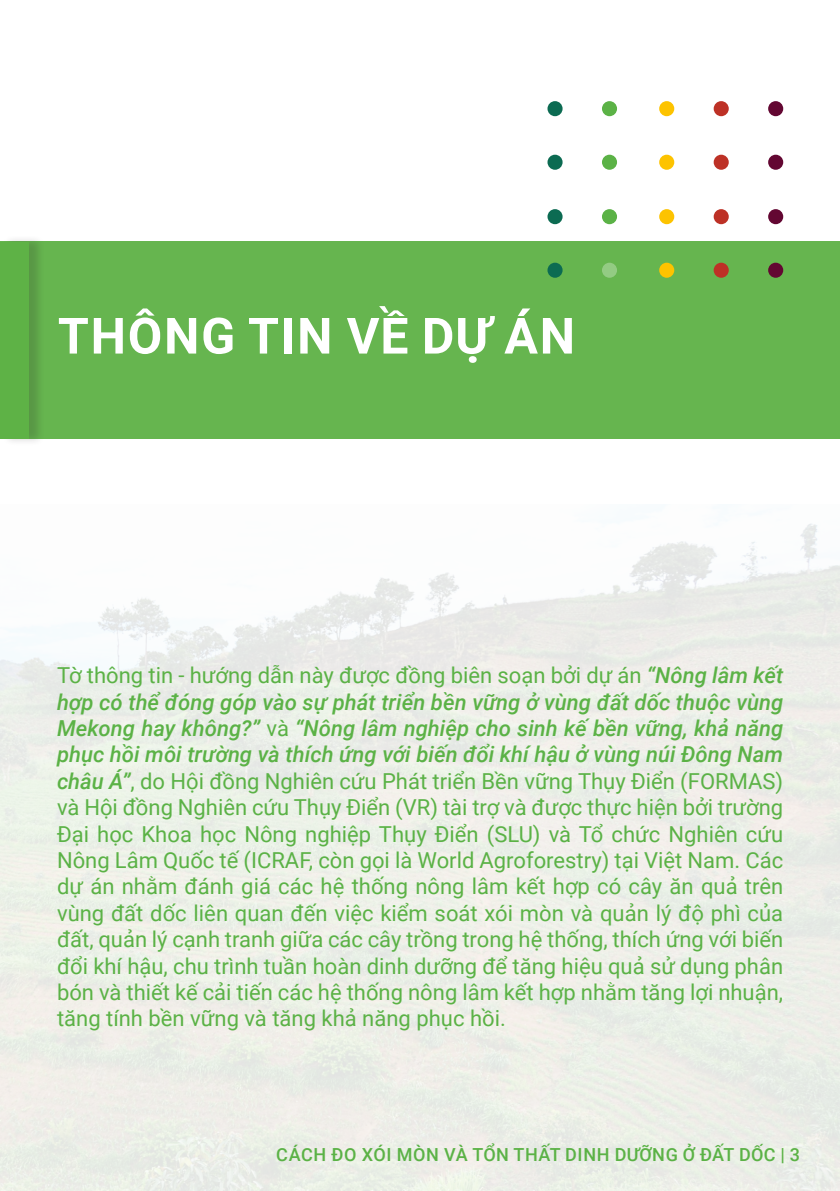
<style>
.page{position:relative;width:840px;height:1191px;background:#fff}
.page>*{position:absolute;margin:0;border:0;box-sizing:border-box;transform-origin:0 0}
.CHAPTER{font:700 50px "Roboto";letter-spacing:.035em;color:#fff}
.t1{font:22px/26.4px "Roboto";color:#5bb246;text-align:justify}
.t2{font:500 18px "Roboto";letter-spacing:.025em;color:#5bb246}
.s1{font-weight:500;font-style:italic}
</style>
<div class="page">
<div style="left:0;top:502px;width:839px;height:689px;background:linear-gradient(to bottom,#f4f5f4,#e9ece3)"></div>
<div style="left:0;top:242px;width:839px;height:197px;background:#66b54f"></div>
<div style="left:2px;top:235px;width:44px;height:211px;background:#231f20;opacity:.2"></div>
<div style="left:0;top:242px;width:28px;height:197px;background:#5eb246"></div>
<div style="left:658px;top:155px;width:16px;height:15px;background:#fdc300;border-radius:50%"></div>
<div style="left:713px;top:155px;width:15px;height:15px;background:#bd3126;border-radius:50%"></div>
<div style="left:767px;top:155px;width:15px;height:15px;background:#630732;border-radius:50%"></div>
<div style="left:658px;top:101px;width:16px;height:15px;background:#fdc300;border-radius:50%"></div>
<div style="left:713px;top:101px;width:15px;height:15px;background:#bd3126;border-radius:50%"></div>
<div style="left:767px;top:101px;width:15px;height:15px;background:#630732;border-radius:50%"></div>
<div style="left:658px;top:263px;width:16px;height:15px;background:#fdc300;border-radius:50%"></div>
<div style="left:713px;top:263px;width:15px;height:15px;background:#bd3126;border-radius:50%"></div>
<div style="left:767px;top:263px;width:15px;height:15px;background:#630732;border-radius:50%"></div>
<div style="left:658px;top:209px;width:16px;height:15px;background:#fdc300;border-radius:50%"></div>
<div style="left:713px;top:209px;width:15px;height:15px;background:#bd3126;border-radius:50%"></div>
<div style="left:767px;top:209px;width:15px;height:15px;background:#630732;border-radius:50%"></div>
<div style="left:547px;top:155px;width:15px;height:15px;background:#0c6b52;border-radius:50%"></div>
<div style="left:601px;top:155px;width:15px;height:15px;background:#5bb246;border-radius:50%"></div>
<div style="left:547px;top:101px;width:15px;height:15px;background:#0c6b52;border-radius:50%"></div>
<div style="left:601px;top:101px;width:15px;height:15px;background:#5bb246;border-radius:50%"></div>
<div style="left:547px;top:263px;width:15px;height:15px;background:#0c6b52;border-radius:50%"></div>
<svg style="left:601px;top:263px;width:15px;height:15px"></svg>
<div style="left:547px;top:209px;width:15px;height:15px;background:#0c6b52;border-radius:50%"></div>
<div style="left:601px;top:209px;width:15px;height:15px;background:#5bb246;border-radius:50%"></div>
<p class="CHAPTER" style="left:58px;top:301px;width:518px">THÔNG TIN VỀ DỰ ÁN</p>
<p class="t1" style="left:57px;top:661px;width:727px">Tờ thông tin - hướng dẫn này được đồng biên soạn bởi dự án <span class="s1">“Nông lâm kết hợp có thể đóng góp vào sự phát triển bền vững ở vùng đất dốc thuộc vùng Mekong hay không?”</span> và <span class="s1">“Nông lâm nghiệp cho sinh kế bền vững, khả năng phục hồi môi trường và thích ứng với biến đổi khí hậu ở vùng núi Đông Nam châu Á”</span>, do Hội đồng Nghiên cứu Phát triển Bền vững Thụy Điển (FORMAS) và Hội đồng Nghiên cứu Thụy Điển (VR) tài trợ và được thực hiện bởi trường Đại học Khoa học Nông nghiệp Thụy Điển (SLU) và Tổ chức Nghiên cứu Nông Lâm Quốc tế (ICRAF, còn gọi là World Agroforestry) tại Việt Nam. Các dự án nhằm đánh giá các hệ thống nông lâm kết hợp có cây ăn quả trên vùng đất dốc liên quan đến việc kiểm soát xói mòn và quản lý độ phì của đất, quản lý cạnh tranh giữa các cây trồng trong hệ thống, thích ứng với biến đổi khí hậu, chu trình tuần hoàn dinh dưỡng để tăng hiệu quả sử dụng phân bón và thiết kế cải tiến các hệ thống nông lâm kết hợp nhằm tăng lợi nhuận, tăng tính bền vững và tăng khả năng phục hồi.</p>
<p class="t2" style="left:276px;top:1142px;width:525px">CÁCH ĐO XÓI MÒN VÀ TỔN THẤT DINH DƯỠNG Ở ĐẤT DỐC | 3</p>
</div>
